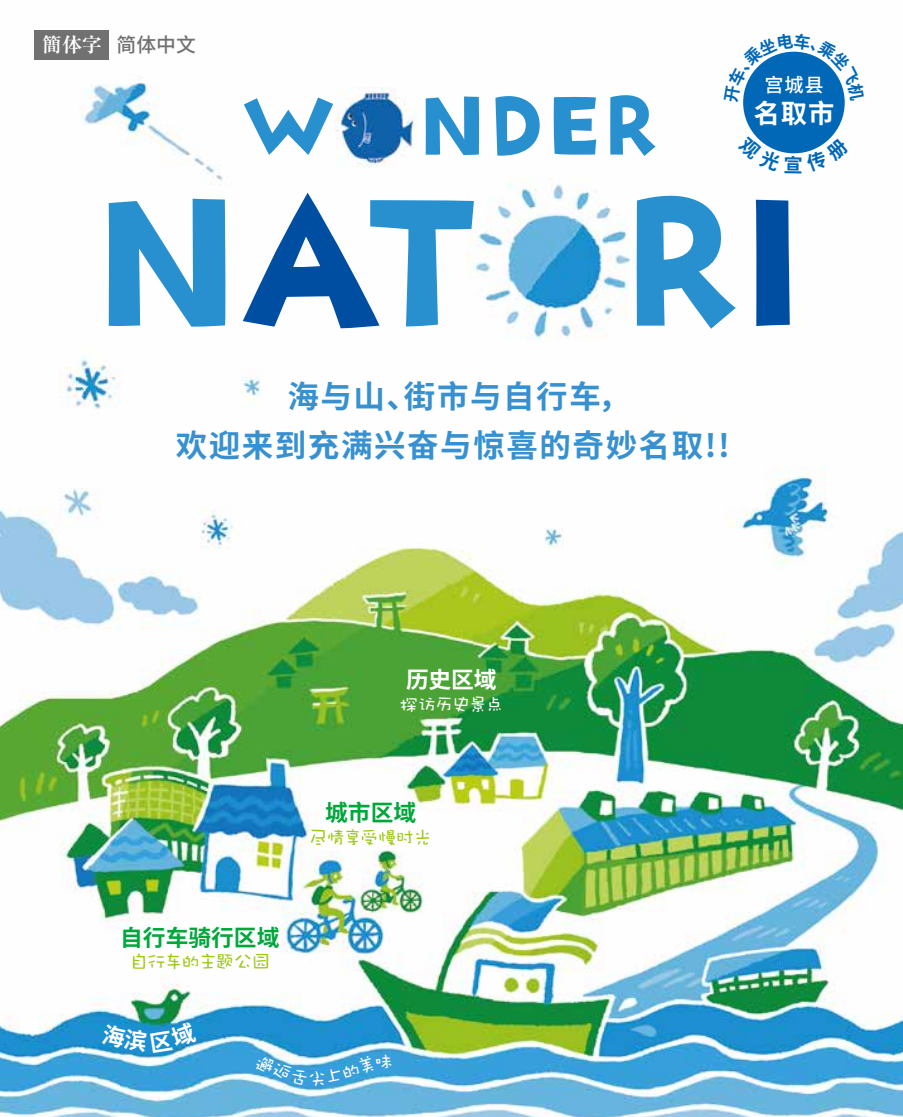
<style>
.page{position:relative;width:903px;height:1117px;background:#fff}
.page>*{position:absolute;margin:0;border:0;box-sizing:border-box;transform-origin:0 0}
.t1{font:700 31.5px/49px "Source Han Sans SC";letter-spacing:.05em;color:#3791d0;text-align:center}
.t2{font:700 26.25px "Source Han Sans SC";color:#fff}
.t3{font:700 22.75px "Source Han Sans SC";color:#00a73b}
.t4{font:700 22.75px "Source Han Sans SC";color:#fff}
.t5{font:500 19.78px "Source Han Sans SC";color:#727171}
.t6{font:19.25px "DF Wa Wa SC W5";letter-spacing:-.095em;color:#9dc814}
.t7{font:19.25px "DF Wa Wa SC W5";letter-spacing:-.12em;color:#fff}
.t8{font:500 19.25px "Source Han Sans SC";color:#fff}
.s1{font-family:"Ryumin Pr 6 N";font-weight:700;color:#fff}
</style>
<div class="page">
<img style="left:0;top:30px;width:903px;height:1086px">
<img style="left:447px;top:158px;width:212px;height:212px">
<svg style="left:244px;top:97px;width:89px;height:58px"></svg>
<svg style="left:426px;top:96px;width:53px;height:59px"></svg>
<svg style="left:495px;top:92px;width:45px;height:65px"></svg>
<svg style="left:553px;top:96px;width:43px;height:59px"></svg>
<svg style="left:610px;top:92px;width:46px;height:64px"></svg>
<svg style="left:109px;top:199px;width:117px;height:127px"></svg>
<svg style="left:243px;top:193px;width:231px;height:135px"></svg>
<svg style="left:636px;top:189px;width:100px;height:139px"></svg>
<svg style="left:756px;top:200px;width:34px;height:126px"></svg>
<div style="left:743px;top:52px;width:102px;height:101px;background:#0068b7;border-radius:50%"></div>
<img style="left:336px;top:87px;width:81px;height:82px">
<div style="left:35px;top:30px;width:74px;height:30px;background:#727171"></div>
<svg style="left:737px;top:136px;width:113px;height:37px"></svg>
<svg style="left:723px;top:32px;width:142px;height:70px"></svg>
<svg style="left:101px;top:1020px;width:96px;height:32px"></svg>
<svg style="left:255px;top:1053px;width:137px;height:33px"></svg>
<p class="t5" style="left:42px;top:34px;width:155px"><span class="s1">簡体字</span> 简体中文</p>
<p class="t8" style="left:764px;top:74px;width:61px">宫城县</p>
<p class="t2" style="left:754px;top:98px;width:82px">名取市</p>
<p class="t1" style="left:176px;top:372px;width:556px">海与山、街市与自行车，<br>欢迎来到充满兴奋与惊喜的奇妙名取!!</p>
<p class="t4" style="left:406px;top:666px;width:92px">历史区域</p>
<p class="t7" style="left:399px;top:692px;width:106px">探访历史景点</p>
<p class="t3" style="left:325px;top:800px;width:92px">城市区域</p>
<p class="t6" style="left:309px;top:825px;width:125px">尽情享受慢时光</p>
<p class="t3" style="left:120px;top:925px;width:161px">自行车骑行区域</p>
<p class="t6" style="left:129px;top:949px;width:142px">自行车的主题公园</p>
</div>
